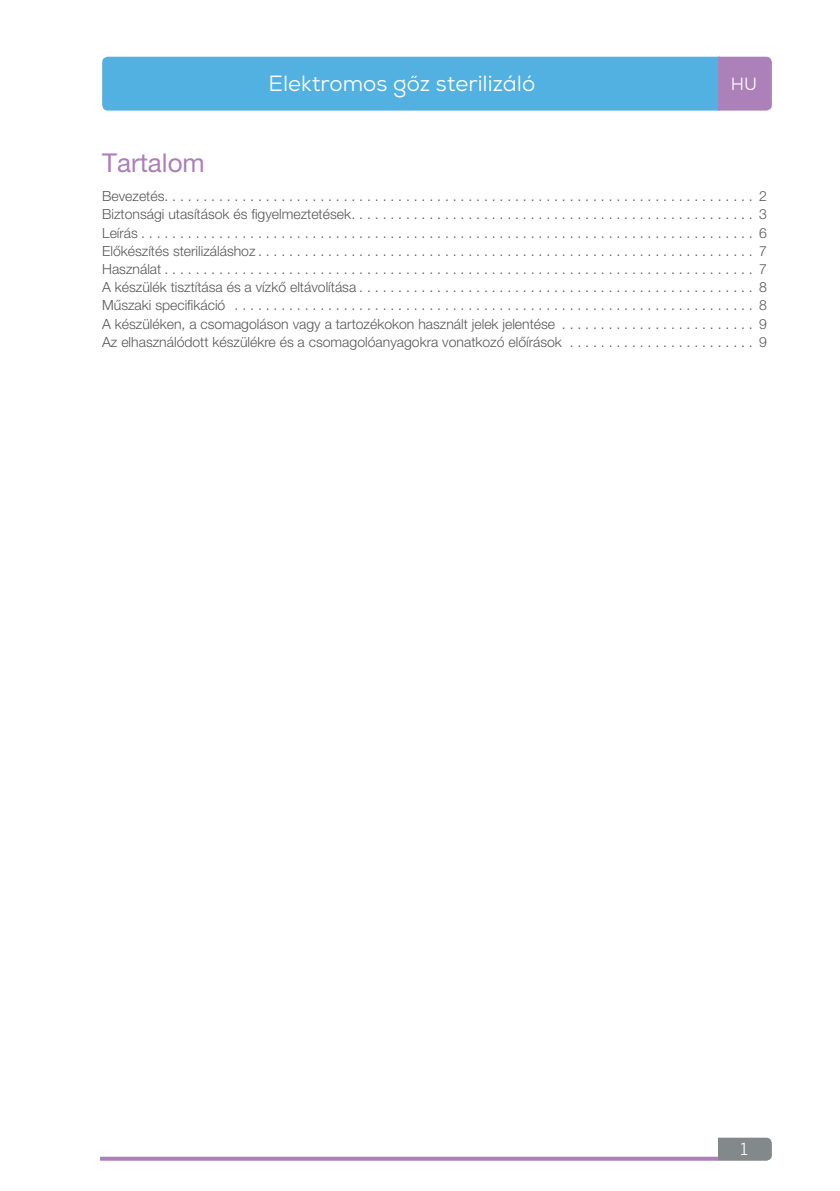
<style>
.page{position:relative;width:840px;height:1191px;background:#fff}
.page>*{position:absolute;margin:0;border:0;box-sizing:border-box;transform-origin:0 0}
.TOC_title{font:26px "Helvetica Neue LT Pro";color:#ac80b9}
.t1{font:22px "Nexa";color:#fff}
.t2{font:17.6px "Nexa";color:#fff}
.obsah_7{font:300 14px "Helvetica Neue LT Pro";color:#57585a}
</style>
<div class="page">
<svg style="left:102px;top:57px;width:669px;height:54px;background:#5baddf"></svg>
<svg style="left:100px;top:1156px;width:617px;height:4px;background:#ba96c5"></svg>
<svg style="left:717px;top:1137px;width:54px;height:23px"></svg>
<h2 class="t1" style="left:268px;top:70px;width:268px">Elektromos gőz sterilizáló</h2>
<p class="t2" style="left:730px;top:73px;width:28px">HU</p>
<p class="TOC_title" style="left:102px;top:147px;width:104px">Tartalom</p>
<p class="obsah_7" style="left:102px;top:188px;width:665px">Bevezetés . . . . . . . . . . . . . . . . . . . . . . . . . . . . . . . . . . . . . . . . . . . . . . . . . . . . . . . . . . . . . . . . . . . . . . . . . . . . 2</p>
<p class="obsah_7" style="left:102px;top:206px;width:665px">Biztonsági utasítások és figyelmeztetések . . . . . . . . . . . . . . . . . . . . . . . . . . . . . . . . . . . . . . . . . . . . . . . . . . . . 3</p>
<p class="obsah_7" style="left:102px;top:224px;width:665px">Leírás . . . . . . . . . . . . . . . . . . . . . . . . . . . . . . . . . . . . . . . . . . . . . . . . . . . . . . . . . . . . . . . . . . . . . . . . . . . . . . . 6</p>
<p class="obsah_7" style="left:102px;top:242px;width:665px">Előkészítés sterilizáláshoz . . . . . . . . . . . . . . . . . . . . . . . . . . . . . . . . . . . . . . . . . . . . . . . . . . . . . . . . . . . . . . . . 7</p>
<p class="obsah_7" style="left:102px;top:260px;width:665px">Használat . . . . . . . . . . . . . . . . . . . . . . . . . . . . . . . . . . . . . . . . . . . . . . . . . . . . . . . . . . . . . . . . . . . . . . . . . . . . 7</p>
<p class="obsah_7" style="left:102px;top:279px;width:665px">A készülék tisztítása és a vízkő eltávolítása . . . . . . . . . . . . . . . . . . . . . . . . . . . . . . . . . . . . . . . . . . . . . . . . . . . 8</p>
<p class="obsah_7" style="left:102px;top:297px;width:665px">Műszaki specifikáció . . . . . . . . . . . . . . . . . . . . . . . . . . . . . . . . . . . . . . . . . . . . . . . . . . . . . . . . . . . . . . . . . . . 8</p>
<p class="obsah_7" style="left:102px;top:315px;width:665px">A készüléken, a csomagoláson vagy a tartozékokon használt jelek jelentése . . . . . . . . . . . . . . . . . . . . . . . . . 9</p>
<p class="obsah_7" style="left:102px;top:333px;width:665px">Az elhasználódott készülékre és a csomagolóanyagokra vonatkozó előírások . . . . . . . . . . . . . . . . . . . . . . . . 9</p>
<p class="t2" style="left:740px;top:1138px;width:9px">1</p>
</div>
